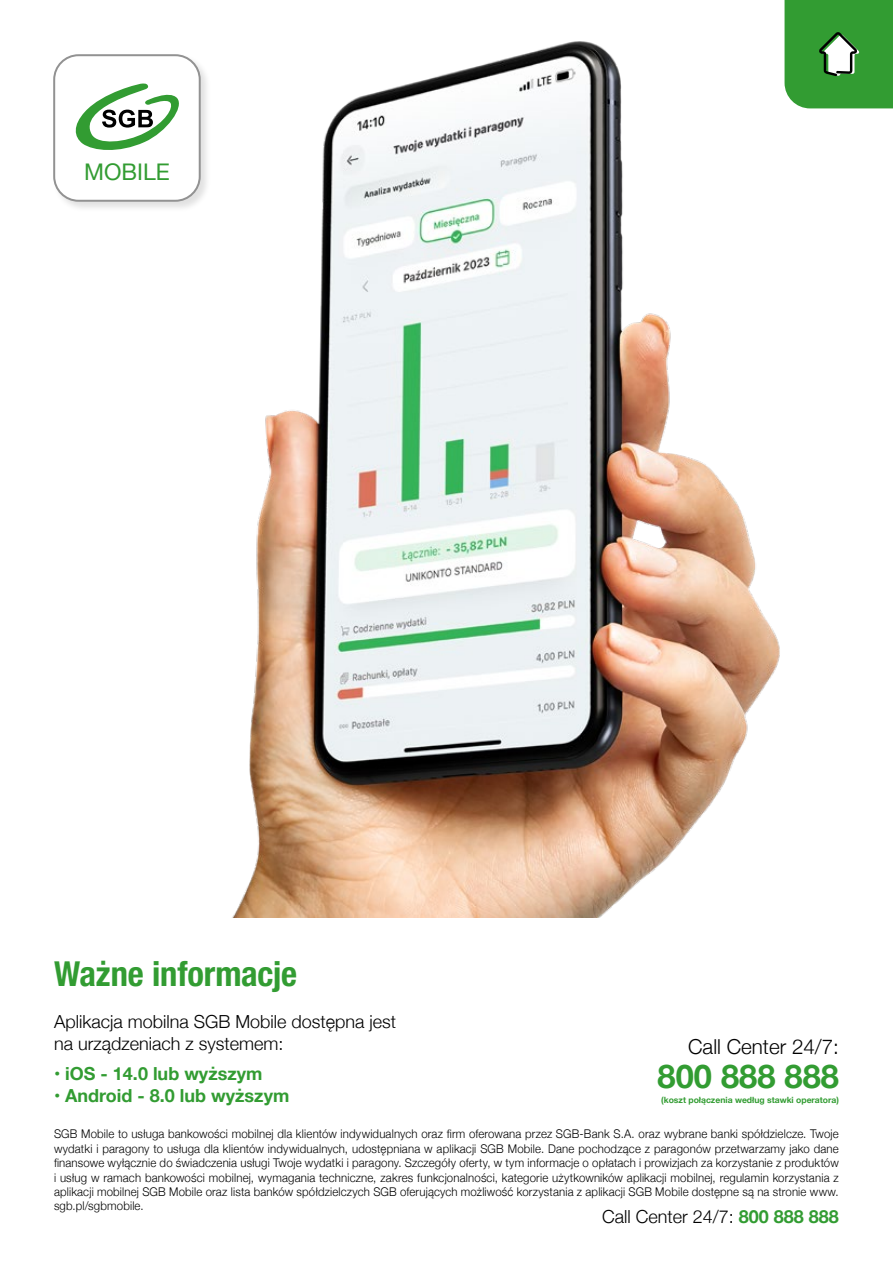
<style>
.page{position:relative;width:893px;height:1263px;background:#fff}
.page>*{position:absolute;margin:0;border:0;box-sizing:border-box;transform-origin:0 0}
.t1{font:700 condensed 34.5px "Helvetica Neue LT Pro";letter-spacing:-.005em;color:#329c32}
.t2{font:700 32.7px "Helvetica Neue";color:#329c32}
.t3{font:22.95px "Helvetica Neue";color:#329c32}
.t4{font:300 20.55px "Helvetica Neue";color:#000}
.t5{font:300 18px/21.6px "Helvetica Neue";color:#000}
.t6{font:700 18px "Helvetica Neue";color:#329c32}
.t7{font:300 12px/14.4px "Helvetica Neue";letter-spacing:.015em;color:#000;text-align:justify;scale:.95 1}
.t8{font:700 8.55px "Helvetica Neue";color:#329c32}
.s1{font-weight:700;color:#329c32}
</style>
<div class="page">
<svg style="left:822px;top:0;width:71px;height:108px;background:#449f44"></svg>
<svg style="left:53px;top:54px;width:24px;height:148px"></svg>
<img style="left:77px;top:0;width:745px;height:917px">
<h3 class="t3" style="left:84px;top:155px;width:87px">MOBILE</h3>
<h1 class="t1" style="left:54px;top:952px;width:245px">Ważne informacje</h1>
<h3 class="t5" style="left:54px;top:1010px;width:344px">Aplikacja mobilna SGB Mobile dostępna jest na urządzeniach z systemem:</h3>
<h3 class="t6" style="left:54px;top:1059px;width:210px">• iOS - 14.0 lub wyższym</h3>
<h3 class="t6" style="left:54px;top:1081px;width:237px">• Android - 8.0 lub wyższym</h3>
<p class="t8" style="left:661px;top:1093px;width:179px">(koszt połączenia według stawki operatora)</p>
<h3 class="t4" style="left:688px;top:1030px;width:152px">Call Center 24/7:</h3>
<h2 class="t2" style="left:657px;top:1051px;width:183px">800 888 888</h2>
<p class="t7" style="left:54px;top:1126px;width:828px">SGB Mobile to usługa bankowości mobilnej dla klientów indywidualnych oraz firm oferowana przez SGB-Bank S.A. oraz wybrane banki spółdzielcze. Twoje wydatki i paragony to usługa dla klientów indywidualnych, udostępniana w aplikacji SGB Mobile. Dane pochodzące z paragonów przetwarzamy jako dane finansowe wyłącznie do świadczenia usługi Twoje wydatki i paragony. Szczegóły oferty, w tym informacje o opłatach i prowizjach za korzystanie z produktów i usług w ramach bankowości mobilnej, wymagania techniczne, zakres funkcjonalności, kategorie użytkowników aplikacji mobilnej, regulamin korzystania z aplikacji mobilnej SGB Mobile oraz lista banków spółdzielczych SGB oferujących możliwość korzystania z aplikacji SGB Mobile dostępne są na stronie www. sgb.pl/sgbmobile.</p>
<h3 class="t5" style="left:602px;top:1204px;width:238px">Call Center 24/7: <span class="s1">800 888 888</span></h3>
</div>
